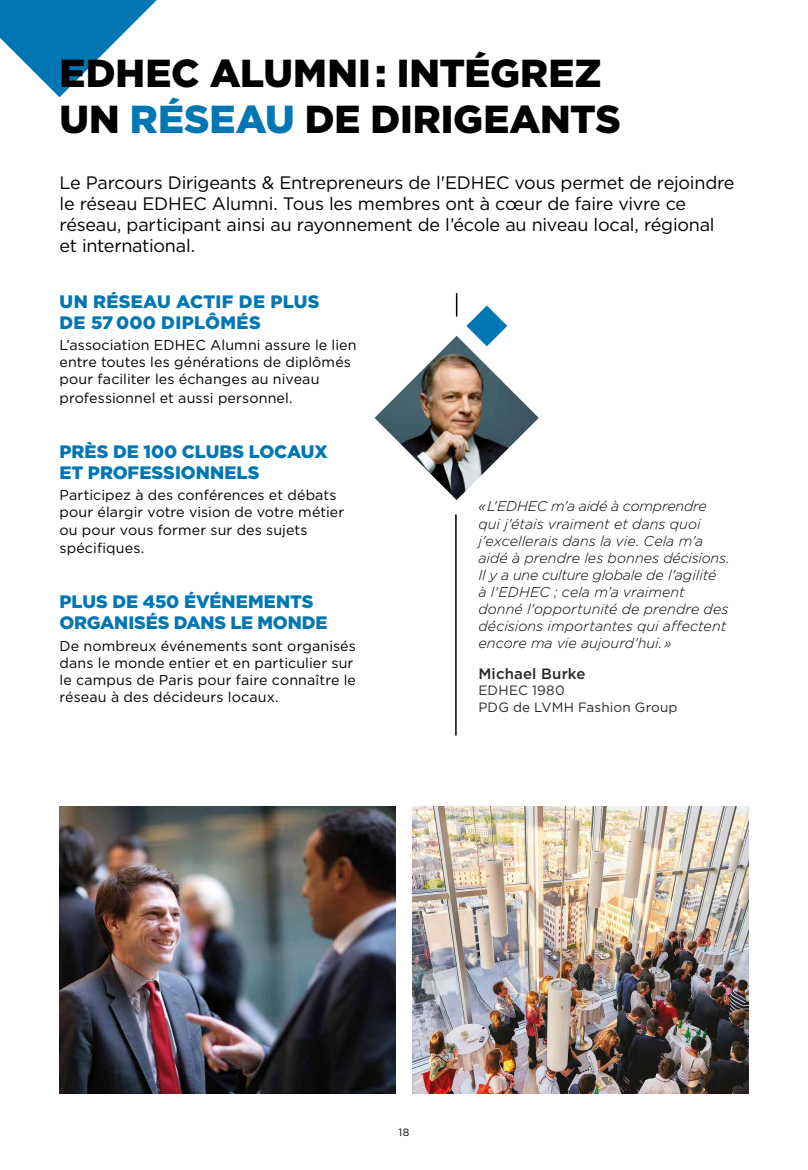
<style>
.page{position:relative;width:808px;height:1170px;background:#fff}
.page>*{position:absolute;margin:0;border:0;box-sizing:border-box;transform-origin:0 0}
.t1{font:900 39px/46.5px "Gotham";color:#000}
.t2{font:18px/21px "Gotham";letter-spacing:-.015em;color:#000}
.t3{font:900 18px/21px "Gotham";color:#0077b3}
.t4{font:500 15px "Gotham";letter-spacing:.01em;color:#282827}
.t5{font:14.25px/17.1px "Gotham";letter-spacing:.01em;color:#000}
.t6{font:italic 300 14.25px/17.1px "Gotham";color:#000}
.t7{font:13.5px/16.2px "Gotham";letter-spacing:.015em;color:#282827}
.t8{font:10.5px "Gotham";color:#000}
.s1{color:#0077b3}
</style>
<div class="page">
<img style="left:412px;top:806px;width:336px;height:287px">
<img style="left:60px;top:806px;width:335px;height:287px">
<svg style="left:0;top:0;width:157px;height:97px"></svg>
<hr style="left:455px;top:514px;width:2px;height:221px;background:#000">
<svg style="left:456px;top:293px;width:1px;height:23px"></svg>
<svg style="left:466px;top:305px;width:41px;height:31px"></svg>
<img style="left:374px;top:336px;width:165px;height:164px">
<h1 class="t1" style="left:60px;top:49px;width:563px">EDHEC ALUMNI : INTÉGREZ<br>UN <span class="s1">RÉSEAU</span> DE DIRIGEANTS</h1>
<p class="t2" style="left:60px;top:171px;width:676px">Le Parcours Dirigeants &amp; Entrepreneurs de l'EDHEC vous permet de rejoindre le réseau EDHEC Alumni. Tous les membres ont à cœur de faire vivre ce réseau, participant ainsi au rayonnement de l’école au niveau local, régional et international.</p>
<p class="t3" style="left:60px;top:290px;width:262px">UN RÉSEAU ACTIF DE PLUS<br>DE 57 000 DIPLÔMÉS</p>
<p class="t5" style="left:60px;top:336px;width:299px">L’association EDHEC Alumni assure le lien entre toutes les générations de diplômés pour faciliter les échanges au niveau</p>
<p class="t5" style="left:60px;top:389px;width:235px">professionnel et aussi personnel.</p>
<p class="t3" style="left:60px;top:441px;width:270px">PRÈS DE 100 CLUBS LOCAUX<br>ET PROFESSIONNELS</p>
<p class="t5" style="left:60px;top:486px;width:286px">Participez à des conférences et débats pour élargir votre vision de votre métier ou pour vous former sur des sujets</p>
<p class="t5" style="left:60px;top:539px;width:86px">spécifiques.</p>
<p class="t3" style="left:60px;top:591px;width:269px">PLUS DE 450 ÉVÉNEMENTS<br>ORGANISÉS DANS LE MONDE</p>
<p class="t5" style="left:60px;top:636px;width:298px">De nombreux événements sont organisés dans le monde entier et en particulier sur le campus de Paris pour faire connaître le réseau à des décideurs locaux.</p>
<p class="t6" style="left:478px;top:497px;width:253px">« L'EDHEC m'a aidé à comprendre qui j'étais vraiment et dans quoi j'excellerais dans la vie. Cela m'a aidé à prendre les bonnes décisions.<br>Il y a une culture globale de l'agilité<br>à l'EDHEC ; cela m'a vraiment donné l'opportunité de prendre des décisions importantes qui affectent encore ma vie aujourd'hui. »</p>
<p class="t4" style="left:478px;top:664px;width:109px">Michael Burke</p>
<p class="t7" style="left:478px;top:682px;width:200px">EDHEC 1980<br>PDG de LVMH Fashion Group</p>
<p class="t8" style="left:399px;top:1125px;width:12px">18</p>
</div>
